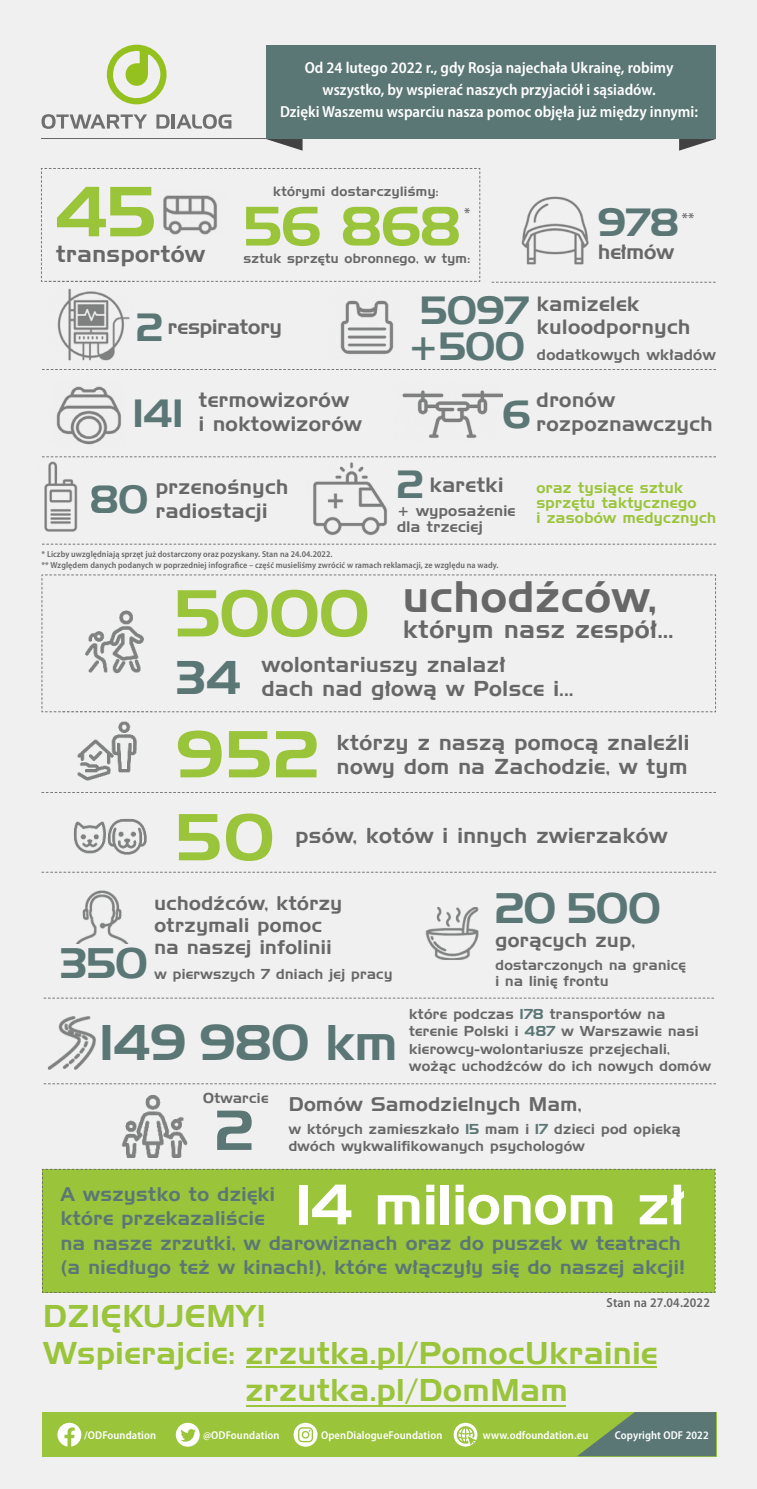
<style>
.page{position:relative;width:757px;height:1489px;background:#fff}
.page>*{position:absolute;margin:0;border:0;box-sizing:border-box;transform-origin:0 0}
.t1{font:68.77px "Handel Gothic EU";color:#9ac43a}
.t2{font:64.4px/83px "Handel Gothic EU";color:#9ac43a}
.t3{font:55.21px "Handel Gothic EU";color:#fff}
.t4{font:54.69px "Handel Gothic EU";color:#5b7775}
.t5{font:53.9px "Handel Gothic EU";color:#9ac43a}
.t6{font:48.65px "Handel Gothic EU";color:#5b7775}
.t7{font:45.94px "Handel Gothic EU";color:#5b7775}
.t8{font:42.88px "Handel Gothic EU";letter-spacing:.025em;color:#676767}
.t9{font:41.56px "Handel Gothic EU";color:#5b7775}
.t10{font:38.24px/35.8px "Handel Gothic EU";color:#5b7775;text-align:center}
.t11{font:30.62px "Handel Gothic EU";letter-spacing:.025em;color:#9ac43a}
.t12{font:24.41px "Handel Gothic EU";letter-spacing:.025em;color:#676767}
.t13{font:22.75px "Handel Gothic EU";letter-spacing:.025em;color:#676767}
.t14{font:21px/23.6px "Handel Gothic EU";letter-spacing:.025em;color:#676767}
.t15{font:20.12px/24.2px "Handel Gothic EU";letter-spacing:.025em;color:#676767}
.t16{font:20.12px "Handel Gothic EU";color:#676767}
.t17{font:19.25px/24.5px "Handel Gothic EU";letter-spacing:.025em;color:#5b7775}
.t18{font:19.25px/21.9px "Handel Gothic EU";letter-spacing:.025em;color:#676767}
.t19{font:600 semi-condensed 16.01px/21.7px "Myriad Pro";color:#fff;text-align:center}
.t20{font:14.88px/15.2px "Handel Gothic EU";letter-spacing:.025em;color:#9ac43a}
.t21{font:14.88px/15.4px "Handel Gothic EU";letter-spacing:.025em;color:#676767}
.t22{font:600 semi-condensed 14.7px "Myriad Pro";color:#676767}
.t23{font:14px/17.5px "Handel Gothic EU";letter-spacing:.025em;color:#676767}
.t24{font:600 semi-condensed 13.21px "Myriad Pro";letter-spacing:.01em;color:#676767}
.t25{font:13.12px "Handel Gothic EU";letter-spacing:.025em;color:#676767}
.t26{font:600 semi-condensed 11.38px "Myriad Pro";letter-spacing:.01em;color:#fff}
.t27{font:600 semi-condensed 8.75px/10.5px "Myriad Pro";letter-spacing:.01em;color:#676767}
.s1{font-size:64.31px;color:#9ac43a}
.s2{color:#5b7775}
</style>
<div class="page">
<div style="left:0;top:0;width:756px;height:1488px;background:#f0f0f1"></div>
<div style="left:42px;top:1411px;width:674px;height:44px;background:#9ac43a"></div>
<svg style="left:577px;top:1411px;width:139px;height:44px"></svg>
<svg style="left:57px;top:1422px;width:24px;height:24px"></svg>
<svg style="left:176px;top:1422px;width:24px;height:24px"></svg>
<svg style="left:293px;top:1422px;width:24px;height:24px"></svg>
<svg style="left:453px;top:1422px;width:24px;height:24px"></svg>
<svg style="left:456px;top:1425px;width:20px;height:20px"></svg>
<svg style="left:107px;top:45px;width:59px;height:59px"></svg>
<svg style="left:41px;top:114px;width:106px;height:15px"></svg>
<svg style="left:156px;top:114px;width:13px;height:15px"></svg>
<hr style="left:172px;top:114px;width:3px;height:15px;background:#706f6f">
<svg style="left:176px;top:114px;width:55px;height:15px"></svg>
<hr style="left:41px;top:138px;width:225px;height:1px;background:#676767">
<svg style="left:41px;top:168px;width:439px;height:114px"></svg>
<img style="left:158px;top:189px;width:68px;height:47px">
<img style="left:340px;top:300px;width:54px;height:55px">
<img style="left:56px;top:386px;width:65px;height:59px">
<img style="left:402px;top:390px;width:100px;height:48px">
<img style="left:42px;top:457px;width:49px;height:75px">
<svg style="left:91px;top:490px;width:1px;height:19px"></svg>
<img style="left:313px;top:462px;width:74px;height:73px">
<img style="left:49px;top:280px;width:85px;height:81px">
<img style="left:49px;top:281px;width:85px;height:1px">
<img style="left:521px;top:196px;width:68px;height:69px">
<svg style="left:491px;top:282px;width:224px;height:1px"></svg>
<svg style="left:42px;top:369px;width:674px;height:1px"></svg>
<svg style="left:42px;top:456px;width:674px;height:1px"></svg>
<svg style="left:42px;top:543px;width:674px;height:1px"></svg>
<svg style="left:266px;top:138px;width:36px;height:13px"></svg>
<svg style="left:679px;top:138px;width:36px;height:13px"></svg>
<div style="left:266px;top:45px;width:449px;height:93px;background:#5b7775"></div>
<svg style="left:41px;top:871px;width:675px;height:1px"></svg>
<svg style="left:41px;top:574px;width:675px;height:138px"></svg>
<div style="left:42px;top:1168px;width:673px;height:124px;background:#9ac43a"></div>
<img style="left:76px;top:890px;width:52px;height:53px">
<img style="left:425px;top:907px;width:54px;height:53px">
<img style="left:48px;top:1016px;width:48px;height:54px">
<img style="left:121px;top:1095px;width:67px;height:63px">
<svg style="left:44px;top:1083px;width:672px;height:1px"></svg>
<svg style="left:44px;top:997px;width:670px;height:1px"></svg>
<img style="left:62px;top:708px;width:90px;height:73px">
<img style="left:62px;top:711px;width:90px;height:1px">
<img style="left:73px;top:818px;width:74px;height:37px">
<svg style="left:41px;top:792px;width:675px;height:1px"></svg>
<hr style="left:246px;top:1365px;width:410px;height:2px;background:#9ac43a">
<hr style="left:246px;top:1404px;width:320px;height:2px;background:#9ac43a">
<h1 class="t1" style="left:55px;top:170px;width:102px">45</h1>
<h3 class="t13" style="left:56px;top:240px;width:150px">transportów</h3>
<p class="t19" style="left:280px;top:57px;width:419px">Od 24 lutego 2022 r., gdy Rosja najechała Ukrainę, robimy wszystko, by wspierać naszych przyjaciół i sąsiadów.<br>Dzięki Waszemu wsparciu nasza pomoc objęła już między innymi:</p>
<p class="t25" style="left:273px;top:183px;width:167px">którymi dostarczyliśmy:</p>
<h3 class="t5" style="left:244px;top:194px;width:217px">56 868</h3>
<p class="t22" style="left:464px;top:205px;width:8px">*</p>
<p class="t25" style="left:243px;top:250px;width:228px">sztuk sprzętu obronnego, w tym:</p>
<h3 class="t10" style="left:598px;top:204px;width:82px">978</h3>
<p class="t22" style="left:681px;top:210px;width:14px">**</p>
<h3 class="t15" style="left:598px;top:239px;width:77px">hełmów</h3>
<h3 class="t10" style="left:136px;top:309px;width:28px">2</h3>
<h3 class="t16" style="left:168px;top:314px;width:116px">respiratory</h3>
<h3 class="t10" style="left:133px;top:395px;width:51px">141</h3>
<h3 class="t15" style="left:199px;top:388px;width:164px">termowizorów<br>i noktowizorów</h3>
<h3 class="t10" style="left:90px;top:481px;width:59px">80</h3>
<h3 class="t15" style="left:156px;top:475px;width:134px">przenośnych radiostacji</h3>
<h3 class="t10" style="left:407px;top:292px;width:123px">5097 +500</h3>
<h3 class="t15" style="left:537px;top:292px;width:155px;line-height:22.8px">kamizelek kuloodpornych</h3>
<p class="t21" style="left:537px;top:347px;width:180px">dodatkowych wkładów</p>
<h3 class="t15" style="left:536px;top:388px;width:177px">dronów rozpoznawczych</h3>
<h3 class="t10" style="left:502px;top:397px;width:29px">6</h3>
<h3 class="t10" style="left:397px;top:466px;width:28px">2</h3>
<p class="t21" style="left:397px;top:503px;width:120px">+ wyposażenie dla trzeciej</p>
<h3 class="t15" style="left:429px;top:472px;width:75px">karetki</h3>
<p class="t20" style="left:536px;top:480px;width:181px">oraz tysiące sztuk sprzętu taktycznego<br>i zasobów medycznych</p>
<p class="t27" style="left:41px;top:549px;width:458px">* Liczby uwzględniają sprzęt już dostarczony oraz pozyskany. Stan na 24.04.2022.<br>** Względem danych podanych w poprzedniej infografice – część musieliśmy zwrócić w ramach reklamacji, ze względu na wady.</p>
<h3 class="t8" style="left:176px;top:571px;width:482px"><span class="s1">5000</span> uchodźców,</h3>
<h3 class="t12" style="left:403px;top:615px;width:271px">którym nasz zespół...</h3>
<h3 class="t14" style="left:262px;top:652px;width:313px">wolontariuszy znalazł<br>dach nad głową w Polsce i...</h3>
<h3 class="t7" style="left:177px;top:649px;width:66px">34</h3>
<h2 class="t2" style="left:177px;top:712px;width:143px">952<br>50</h2>
<h3 class="t14" style="left:337px;top:731px;width:354px">którzy z naszą pomocą znaleźli nowy dom na Zachodzie, w tym</h3>
<h3 class="t14" style="left:295px;top:823px;width:374px">psów, kotów i innych zwierzaków</h3>
<h3 class="t18" style="left:154px;top:892px;width:189px">uchodźców, którzy otrzymali pomoc na naszej infolinii</h3>
<p class="t23" style="left:154px;top:964px;width:239px">w pierwszych 7 dniach jej pracy</p>
<h3 class="t9" style="left:61px;top:938px;width:88px">350</h3>
<h3 class="t6" style="left:100px;top:1012px;width:299px">149 980 km</h3>
<h3 class="t9" style="left:495px;top:883px;width:166px">20 500</h3>
<h3 class="t18" style="left:495px;top:928px;width:141px">gorących zup,</h3>
<p class="t23" style="left:495px;top:956px;width:192px;line-height:15.8px">dostarczonych na granicę i na linię frontu</p>
<p class="t23" style="left:409px;top:1004px;width:303px">które podczas <span class="s2">178</span> transportów na terenie Polski i <span class="s2">487</span> w Warszawie nasi kierowcy-wolontariusze przejechali, wożąc uchodźców do ich nowych domów</p>
<p class="t23" style="left:203px;top:1089px;width:67px">Otwarcie</p>
<h3 class="t4" style="left:215px;top:1097px;width:39px">2</h3>
<h3 class="t18" style="left:289px;top:1093px;width:294px">Domów Samodzielnych Mam,</h3>
<p class="t23" style="left:289px;top:1119px;width:393px">w których zamieszkało <span class="s2">15</span> mam i <span class="s2">17</span> dzieci pod opieką dwóch wykwalifikowanych psychologów</p>
<h3 class="t3" style="left:296px;top:1171px;width:391px">14 milionom zł</h3>
<h3 class="t17" style="left:61px;top:1181px;width:215px">A wszystko to dzięki</h3>
<h3 class="t17" style="left:61px;top:1205px;width:626px">które przekazaliście<br>na nasze zrzutki, w darowiznach oraz do puszek w teatrach (a niedługo też w kinach!), które włączyły się do naszej akcji!</h3>
<p class="t24" style="left:606px;top:1294px;width:105px">Stan na 27.04.2022</p>
<h3 class="t11" style="left:43px;top:1296px;width:224px">DZIĘKUJEMY!</h3>
<h3 class="t11" style="left:43px;top:1334px;width:615px">Wspierajcie: zrzutka.pl/PomocUkrainie</h3>
<h3 class="t11" style="left:245px;top:1371px;width:323px">zrzutka.pl/DomMam</h3>
<p class="t26" style="left:84px;top:1428px;width:73px">/ODFoundation</p>
<p class="t26" style="left:203px;top:1428px;width:78px">@ODFoundation</p>
<p class="t26" style="left:321px;top:1428px;width:123px">OpenDialogueFoundation</p>
<p class="t26" style="left:482px;top:1428px;width:107px">www.odfoundation.eu</p>
<p class="t26" style="left:614px;top:1428px;width:95px">Copyright ODF 2022</p>
</div>
